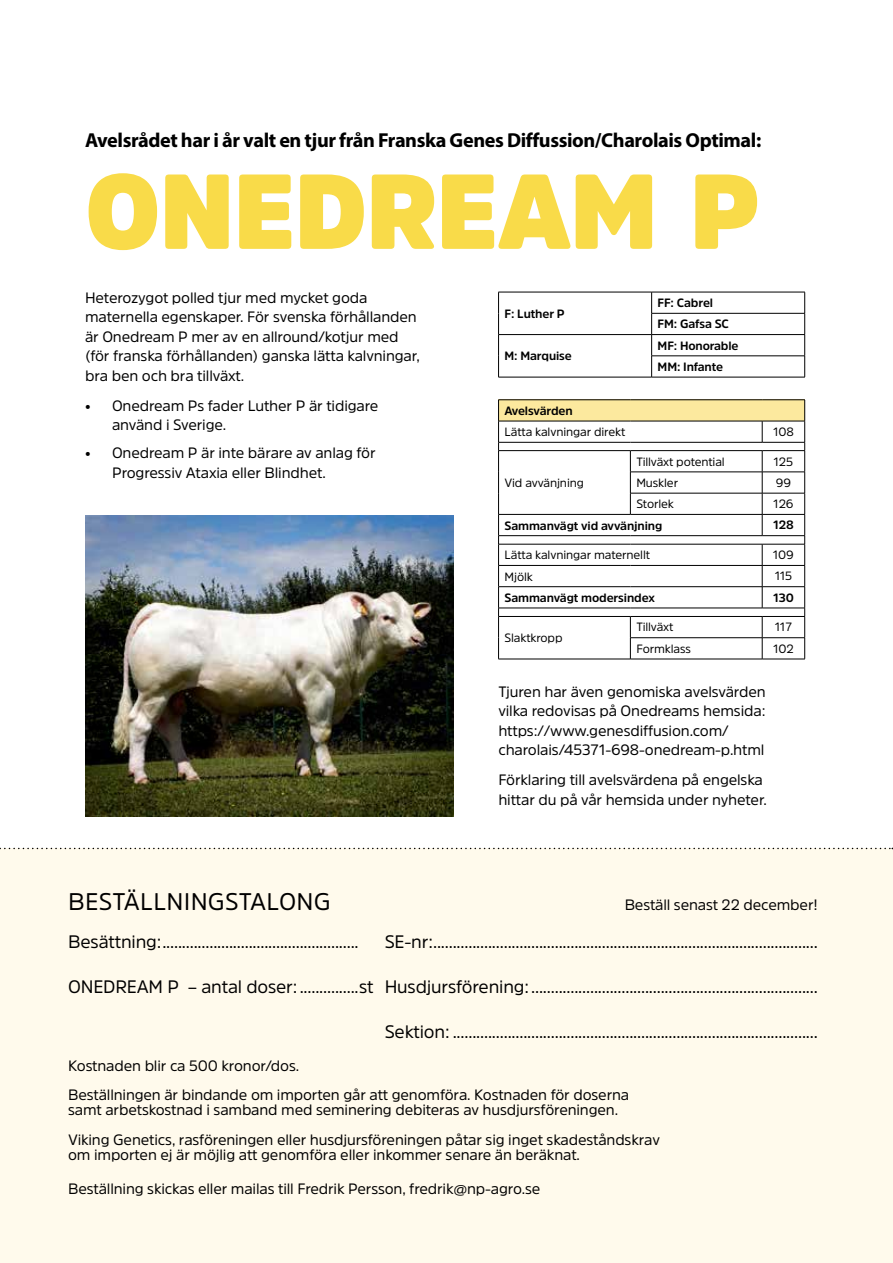
<style>
.page{position:relative;width:893px;height:1263px;background:#fff}
.page>*{position:absolute;margin:0;border:0;box-sizing:border-box;transform-origin:0 0}
.t1{font:900 105px "Amsi Pro";letter-spacing:-.01em;color:#f9db49}
.t2{font:24px "Amsi Pro";letter-spacing:.01em;color:#000}
.t3{font:700 20.25px "Myriad Pro";letter-spacing:-.02em;color:#000}
.t4{font:18px "Amsi Pro";letter-spacing:-.01em;color:#000}
.t5{font:15px/19.5px "Amsi Pro";letter-spacing:-.01em;color:#000}
.t6{font:12px "Amsi Pro";letter-spacing:-.01em;color:#000}
.t7{font:700 12px/21.3px "Amsi Pro";letter-spacing:-.01em;color:#000}
</style>
<div class="page">
<img style="left:85px;top:516px;width:369px;height:300px">
<div style="left:499px;top:400px;width:306px;height:21px;background:#fce99e"></div>
<svg style="left:762px;top:422px;width:1px;height:20px"></svg>
<hr style="left:498px;top:442px;width:132px;height:1px;background:#000">
<hr style="left:630px;top:442px;width:132px;height:1px;background:#000">
<hr style="left:498px;top:450px;width:132px;height:1px;background:#000">
<hr style="left:630px;top:450px;width:132px;height:1px;background:#000">
<hr style="left:762px;top:442px;width:43px;height:1px;background:#000">
<hr style="left:762px;top:450px;width:43px;height:1px;background:#000">
<hr style="left:630px;top:472px;width:132px;height:1px;background:#000">
<hr style="left:762px;top:472px;width:43px;height:1px;background:#000">
<hr style="left:630px;top:493px;width:132px;height:1px;background:#000">
<svg style="left:630px;top:451px;width:1px;height:63px"></svg>
<hr style="left:762px;top:493px;width:43px;height:1px;background:#000">
<hr style="left:498px;top:514px;width:132px;height:1px;background:#000">
<hr style="left:630px;top:514px;width:132px;height:1px;background:#000">
<hr style="left:762px;top:514px;width:43px;height:1px;background:#000">
<svg style="left:762px;top:451px;width:1px;height:84px"></svg>
<hr style="left:498px;top:399px;width:132px;height:1px;background:#000">
<hr style="left:630px;top:399px;width:132px;height:1px;background:#000">
<hr style="left:762px;top:399px;width:43px;height:1px;background:#000">
<hr style="left:498px;top:421px;width:132px;height:1px;background:#000">
<hr style="left:630px;top:421px;width:132px;height:1px;background:#000">
<hr style="left:762px;top:421px;width:43px;height:1px;background:#000">
<hr style="left:498px;top:535px;width:132px;height:1px;background:#000">
<hr style="left:630px;top:535px;width:132px;height:1px;background:#000">
<hr style="left:498px;top:544px;width:132px;height:1px;background:#000">
<hr style="left:630px;top:544px;width:132px;height:1px;background:#000">
<hr style="left:762px;top:535px;width:43px;height:1px;background:#000">
<hr style="left:762px;top:544px;width:43px;height:1px;background:#000">
<hr style="left:498px;top:565px;width:132px;height:1px;background:#000">
<hr style="left:630px;top:565px;width:132px;height:1px;background:#000">
<hr style="left:762px;top:565px;width:43px;height:1px;background:#000">
<hr style="left:498px;top:586px;width:132px;height:1px;background:#000">
<hr style="left:630px;top:586px;width:132px;height:1px;background:#000">
<hr style="left:498px;top:608px;width:132px;height:1px;background:#000">
<hr style="left:630px;top:608px;width:132px;height:1px;background:#000">
<hr style="left:762px;top:586px;width:43px;height:1px;background:#000">
<svg style="left:762px;top:544px;width:1px;height:64px"></svg>
<hr style="left:762px;top:608px;width:43px;height:1px;background:#000">
<hr style="left:498px;top:616px;width:132px;height:1px;background:#000">
<svg style="left:498px;top:400px;width:1px;height:259px"></svg>
<hr style="left:630px;top:616px;width:132px;height:1px;background:#000">
<hr style="left:762px;top:616px;width:43px;height:1px;background:#000">
<hr style="left:630px;top:637px;width:132px;height:1px;background:#000">
<svg style="left:630px;top:617px;width:1px;height:42px"></svg>
<hr style="left:762px;top:637px;width:43px;height:1px;background:#000">
<svg style="left:762px;top:617px;width:1px;height:42px"></svg>
<svg style="left:804px;top:400px;width:1px;height:259px"></svg>
<hr style="left:498px;top:659px;width:132px;height:1px;background:#000">
<hr style="left:630px;top:659px;width:132px;height:1px;background:#000">
<hr style="left:762px;top:659px;width:43px;height:1px;background:#000">
<div style="left:0;top:848px;width:893px;height:415px;background:#fffaec"></div>
<svg style="left:0;top:848px;width:893px;height:1px"></svg>
<hr style="left:498px;top:292px;width:154px;height:1px;background:#000">
<hr style="left:652px;top:292px;width:153px;height:1px;background:#000">
<hr style="left:651px;top:313px;width:154px;height:1px;background:#000">
<hr style="left:498px;top:334px;width:154px;height:1px;background:#000">
<svg style="left:498px;top:292px;width:1px;height:85px"></svg>
<hr style="left:652px;top:334px;width:153px;height:1px;background:#000">
<hr style="left:651px;top:356px;width:154px;height:1px;background:#000">
<svg style="left:651px;top:292px;width:1px;height:85px"></svg>
<svg style="left:804px;top:292px;width:1px;height:85px"></svg>
<hr style="left:498px;top:377px;width:154px;height:1px;background:#000">
<hr style="left:652px;top:377px;width:153px;height:1px;background:#000">
<h3 class="t3" style="left:85px;top:127px;width:678px">Avelsrådet har i år valt en tjur från Franska Genes Diffussion/Charolais Optimal:</h3>
<h1 class="t1" style="left:85px;top:139px;width:677px">ONEDREAM P</h1>
<p class="t5" style="left:85px;top:287px;width:336px">Heterozygot polled tjur med mycket goda maternella egenskaper. För svenska förhållanden är Onedream P mer av en allround/kotjur med (för franska förhållanden) ganska lätta kalvningar, bra ben och bra tillväxt.</p>
<p class="t5" style="left:112px;top:395px;width:268px;text-indent:-27px">• Onedream Ps fader Luther P är tidigare använd i Sverige.</p>
<p class="t5" style="left:112px;top:443px;width:265px;text-indent:-27px">• Onedream P är inte bärare av anlag för<br>Progressiv Ataxia eller Blindhet.</p>
<p class="t7" style="left:505px;top:303px;width:62px">F: Luther P</p>
<p class="t7" style="left:658px;top:292px;width:73px">FF: Cabrel<br>FM: Gafsa SC</p>
<p class="t7" style="left:505px;top:345px;width:69px">M: Marquise</p>
<p class="t7" style="left:658px;top:334px;width:82px">MF: Honorable<br>MM: Infante</p>
<p class="t7" style="left:505px;top:400px;width:70px">Avelsvärden</p>
<p class="t6" style="left:505px;top:424px;width:122px">Lätta kalvningar direkt</p>
<p class="t6" style="left:773px;top:424px;width:22px">108</p>
<p class="t6" style="left:636px;top:453px;width:90px">Tillväxt potential</p>
<p class="t6" style="left:773px;top:453px;width:21px">125</p>
<p class="t6" style="left:636px;top:474px;width:43px">Muskler</p>
<p class="t6" style="left:776px;top:474px;width:17px">99</p>
<p class="t6" style="left:636px;top:496px;width:39px">Storlek</p>
<p class="t6" style="left:773px;top:496px;width:22px">126</p>
<p class="t7" style="left:505px;top:514px;width:159px">Sammanvägt vid avvänjning</p>
<p class="t7" style="left:773px;top:514px;width:22px">128</p>
<p class="t6" style="left:505px;top:547px;width:147px">Lätta kalvningar maternellt</p>
<p class="t6" style="left:773px;top:547px;width:22px">109</p>
<p class="t6" style="left:505px;top:568px;width:30px">Mjölk</p>
<p class="t6" style="left:775px;top:568px;width:19px">115</p>
<p class="t7" style="left:505px;top:587px;width:152px">Sammanvägt modersindex</p>
<p class="t7" style="left:773px;top:586px;width:22px">130</p>
<p class="t6" style="left:505px;top:630px;width:60px">Slaktkropp</p>
<p class="t6" style="left:505px;top:475px;width:81px">Vid avvänjning</p>
<p class="t6" style="left:636px;top:619px;width:39px">Tillväxt</p>
<p class="t6" style="left:775px;top:619px;width:19px">117</p>
<p class="t6" style="left:636px;top:640px;width:56px">Formklass</p>
<p class="t6" style="left:773px;top:640px;width:22px">102</p>
<p class="t5" style="left:498px;top:681px;width:269px">Tjuren har även genomiska avelsvärden vilka redovisas på Onedreams hemsida: https://www.genesdiffusion.com/ charolais/45371-698-onedream-p.html</p>
<p class="t5" style="left:498px;top:770px;width:270px">Förklaring till avelsvärdena på engelska hittar du på vår hemsida under nyheter.</p>
<h2 class="t2" style="left:68px;top:885px;width:264px">BESTÄLLNINGSTALONG</h2>
<p class="t4" style="left:68px;top:929px;width:292px">Besättning:..................................................</p>
<p class="t4" style="left:385px;top:929px;width:435px">SE-nr:..................................................................................................</p>
<p class="t4" style="left:68px;top:974px;width:751px">ONEDREAM P – antal doser:...............st Husdjursförening:.........................................................................</p>
<p class="t4" style="left:385px;top:1019px;width:435px">Sektion: .............................................................................................</p>
<p class="t5" style="left:68px;top:1050px;width:563px;line-height:29.7px">Kostnaden blir ca 500 kronor/dos.<br>Beställningen är bindande om importen går att genomföra. Kostnaden för doserna</p>
<p class="t5" style="left:68px;top:1095px;width:593px;line-height:29.7px">samt arbetskostnad i samband med seminering debiteras av husdjursföreningen.<br>Viking Genetics, rasföreningen eller husdjursföreningen påtar sig inget skadeståndskrav</p>
<p class="t5" style="left:68px;top:1145px;width:513px">om importen ej är möjlig att genomföra eller inkommer senare än beräknat.</p>
<p class="t5" style="left:68px;top:1179px;width:474px">Beställning skickas eller mailas till Fredrik Persson, fredrik@np-agro.se</p>
<p class="t5" style="left:625px;top:894px;width:195px">Beställ senast 22 december!</p>
</div>
